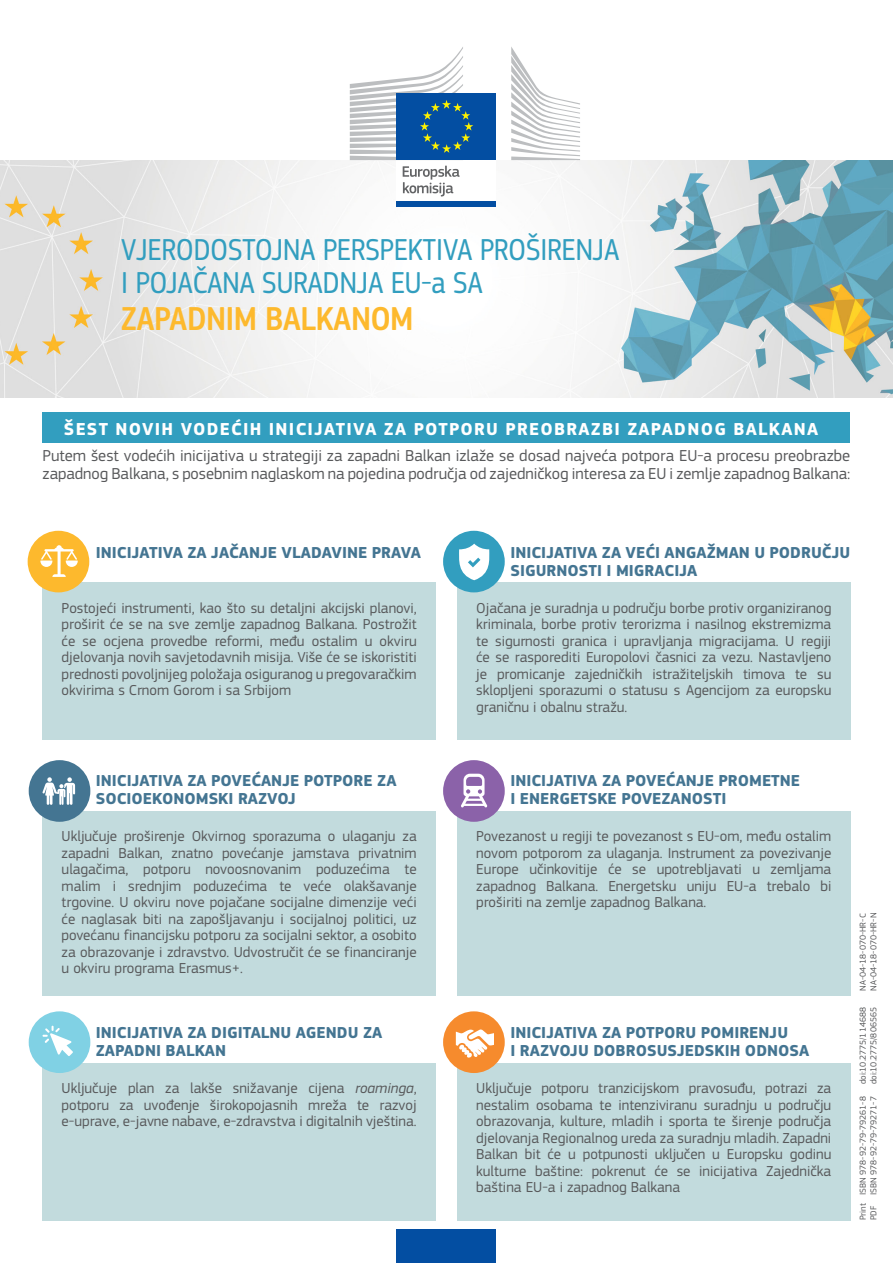
<style>
.page{position:relative;width:893px;height:1263px;background:#fff}
.page>*{position:absolute;margin:0;border:0;box-sizing:border-box;transform-origin:0 0}
.t1{font:500 34.5px "EC Square Sans Cond Pro";color:#fdb92d}
.t2{font:31.5px/33px "EC Square Sans Cond Pro";color:#329ebf}
.title_1{font:700 18px "EC Square Sans Pro";letter-spacing:.07em;color:#fff}
._1_title{font:700 16.5px/18px "EC Square Sans Pro";color:#447592}
._1_body{font:16.5px/18px "EC Square Sans Pro";color:#58595b}
._1_box{font:15px/16.5px "EC Square Sans Pro";color:#58595b;text-align:justify}
.t3{font:9px "EC Square Sans Pro";color:#58595b}
.s1{font-style:italic}
</style>
<div class="page">
<img style="left:0;top:160px;width:893px;height:238px">
<div style="left:397px;top:158px;width:99px;height:44px;background:#fff"></div>
<div style="left:397px;top:201px;width:99px;height:6px;background:#034ea2"></div>
<svg style="left:511px;top:47px;width:69px;height:113px"></svg>
<div style="left:397px;top:94px;width:99px;height:66px;background:#034ea2"></div>
<svg style="left:350px;top:47px;width:123px;height:113px"></svg>
<svg style="left:403px;top:166px;width:57px;height:31px"></svg>
<div style="left:397px;top:1229px;width:99px;height:34px;background:#034ea2"></div>
<div style="left:43px;top:582px;width:393px;height:158px;background:#c2dbdd"></div>
<div style="left:43px;top:811px;width:393px;height:185px;background:#c2dbdd"></div>
<div style="left:43px;top:1063px;width:393px;height:157px;background:#c2dbdd"></div>
<div style="left:457px;top:582px;width:393px;height:158px;background:#c2dbdd"></div>
<div style="left:457px;top:811px;width:393px;height:185px;background:#c2dbdd"></div>
<div style="left:457px;top:1063px;width:393px;height:157px;background:#c2dbdd"></div>
<div style="left:43px;top:412px;width:807px;height:31px;background:#329ebf"></div>
<div style="left:28px;top:531px;width:61px;height:61px;background:#fdb92d;border-radius:50%"></div>
<svg style="left:40px;top:545px;width:38px;height:32px"></svg>
<div style="left:443px;top:531px;width:62px;height:61px;background:#329ebf;border-radius:50%"></div>
<svg style="left:459px;top:544px;width:30px;height:36px"></svg>
<div style="left:29px;top:760px;width:61px;height:62px;background:#447592;border-radius:50%"></div>
<svg style="left:42px;top:777px;width:33px;height:28px"></svg>
<div style="left:29px;top:1011px;width:61px;height:62px;background:#80d1e4;border-radius:50%"></div>
<svg style="left:43px;top:1026px;width:30px;height:30px"></svg>
<div style="left:443px;top:1011px;width:62px;height:62px;background:#f68b2d;border-radius:50%"></div>
<svg style="left:456px;top:1029px;width:38px;height:28px"></svg>
<div style="left:443px;top:760px;width:62px;height:62px;background:#8b62a9;border-radius:50%"></div>
<svg style="left:461px;top:774px;width:26px;height:33px"></svg>
<h2 class="t2" style="left:121px;top:234px;width:500px">VJERODOSTOJNA PERSPEKTIVA PROŠIRENJA<br>I POJAČANA SURADNJA EU-a SA</h2>
<h1 class="t1" style="left:121px;top:298px;width:294px">ZAPADNIM BALKANOM</h1>
<p class="title_1" style="left:64px;top:418px;width:756px">ŠEST NOVIH VODEĆIH INICIJATIVA ZA POTPORU PREOBRAZBI ZAPADNOG BALKANA</p>
<p class="_1_body" style="left:43px;top:447px;width:809px">Putem šest vodećih inicijativa u strategiji za zapadni Balkan izlaže se dosad najveća potpora EU-a procesu preobrazbe zapadnog Balkana, s posebnim naglaskom na pojedina područja od zajedničkog interesa za EU i zemlje zapadnog Balkana:</p>
<p class="_1_title" style="left:96px;top:544px;width:327px">INICIJATIVA ZA JAČANJE VLADAVINE PRAVA</p>
<p class="_1_title" style="left:510px;top:544px;width:341px">INICIJATIVA ZA VEĆI ANGAŽMAN U PODRUČJU<br>SIGURNOSTI I MIGRACIJA</p>
<p class="_1_box" style="left:62px;top:599px;width:357px">Postojeći instrumenti, kao što su detaljni akcijski planovi, proširit će se na sve zemlje zapadnog Balkana. Postrožit će se ocjena provedbe reformi, među ostalim u okviru djelovanja novih savjetodavnih misija. Više će se iskoristiti prednosti povoljnijeg položaja osiguranog u pregovaračkim okvirima s Crnom Gorom i sa Srbijom</p>
<p class="_1_box" style="left:476px;top:599px;width:357px">Ojačana je suradnja u području borbe protiv organiziranog kriminala, borbe protiv terorizma i nasilnog ekstremizma te sigurnosti granica i upravljanja migracijama. U regiji će se rasporediti Europolovi časnici za vezu. Nastavljeno je promicanje zajedničkih istražiteljskih timova te su sklopljeni sporazumi o statusu s Agencijom za europsku graničnu i obalnu stražu.</p>
<p class="_1_title" style="left:96px;top:772px;width:302px">INICIJATIVA ZA POVEĆANJE POTPORE ZA<br>SOCIOEKONOMSKI RAZVOJ</p>
<p class="_1_title" style="left:510px;top:772px;width:291px">INICIJATIVA ZA POVEĆANJE PROMETNE<br>I ENERGETSKE POVEZANOSTI</p>
<p class="_1_box" style="left:62px;top:828px;width:357px">Uključuje proširenje Okvirnog sporazuma o ulaganju za zapadni Balkan, znatno povećanje jamstava privatnim ulagačima, potporu novoosnovanim poduzećima te malim i srednjim poduzećima te veće olakšavanje trgovine. U okviru nove pojačane socijalne dimenzije veći će naglasak biti na zapošljavanju i socijalnoj politici, uz povećanu financijsku potporu za socijalni sektor, a osobito za obrazovanje i zdravstvo. Udvostručit će se financiranje u okviru programa Erasmus+.</p>
<p class="_1_box" style="left:476px;top:828px;width:357px">Povezanost u regiji te povezanost s EU-om, među ostalim novom potporom za ulaganja. Instrument za povezivanje Europe učinkovitije će se upotrebljavati u zemljama zapadnog Balkana. Energetsku uniju EU-a trebalo bi proširiti na zemlje zapadnog Balkana.</p>
<p class="t3" style="left:868px;top:991px;width:80px;rotate:-90deg">NA-04-18-070-HR-N</p>
<p class="t3" style="left:857px;top:991px;width:79px;rotate:-90deg">NA-04-18-070-HR-C</p>
<p class="_1_title" style="left:96px;top:1024px;width:288px">INICIJATIVA ZA DIGITALNU AGENDU ZA<br>ZAPADNI BALKAN</p>
<p class="_1_box" style="left:62px;top:1080px;width:357px">Uključuje plan za lakše snižavanje cijena <span class="s1">roaminga</span>, potporu za uvođenje širokopojasnih mreža te razvoj e-uprave, e-javne nabave, e-zdravstva i digitalnih vještina.</p>
<p class="_1_title" style="left:510px;top:1024px;width:300px">INICIJATIVA ZA POTPORU POMIRENJU<br>I RAZVOJU DOBROSUSJEDSKIH ODNOSA</p>
<p class="_1_box" style="left:476px;top:1080px;width:357px">Uključuje potporu tranzicijskom pravosuđu, potrazi za nestalim osobama te intenziviranu suradnju u području obrazovanja, kulture, mladih i sporta te širenje područja djelovanja Regionalnog ureda za suradnju mladih. Zapadni Balkan bit će u potpunosti uključen u Europsku godinu kulturne baštine: pokrenut će se inicijativa Zajednička baština EU-a i zapadnog Balkana</p>
<p class="t3" style="left:857px;top:1084px;width:78px;rotate:-90deg">doi:10.2775/114688</p>
<p class="t3" style="left:868px;top:1084px;width:78px;rotate:-90deg">doi:10.2775/806565</p>
<p class="t3" style="left:857px;top:1220px;width:126px;rotate:-90deg">Print ISBN 978-92-79-79261-8</p>
<p class="t3" style="left:868px;top:1220px;width:126px;rotate:-90deg">PDF ISBN 978-92-79-79271-7</p>
</div>
